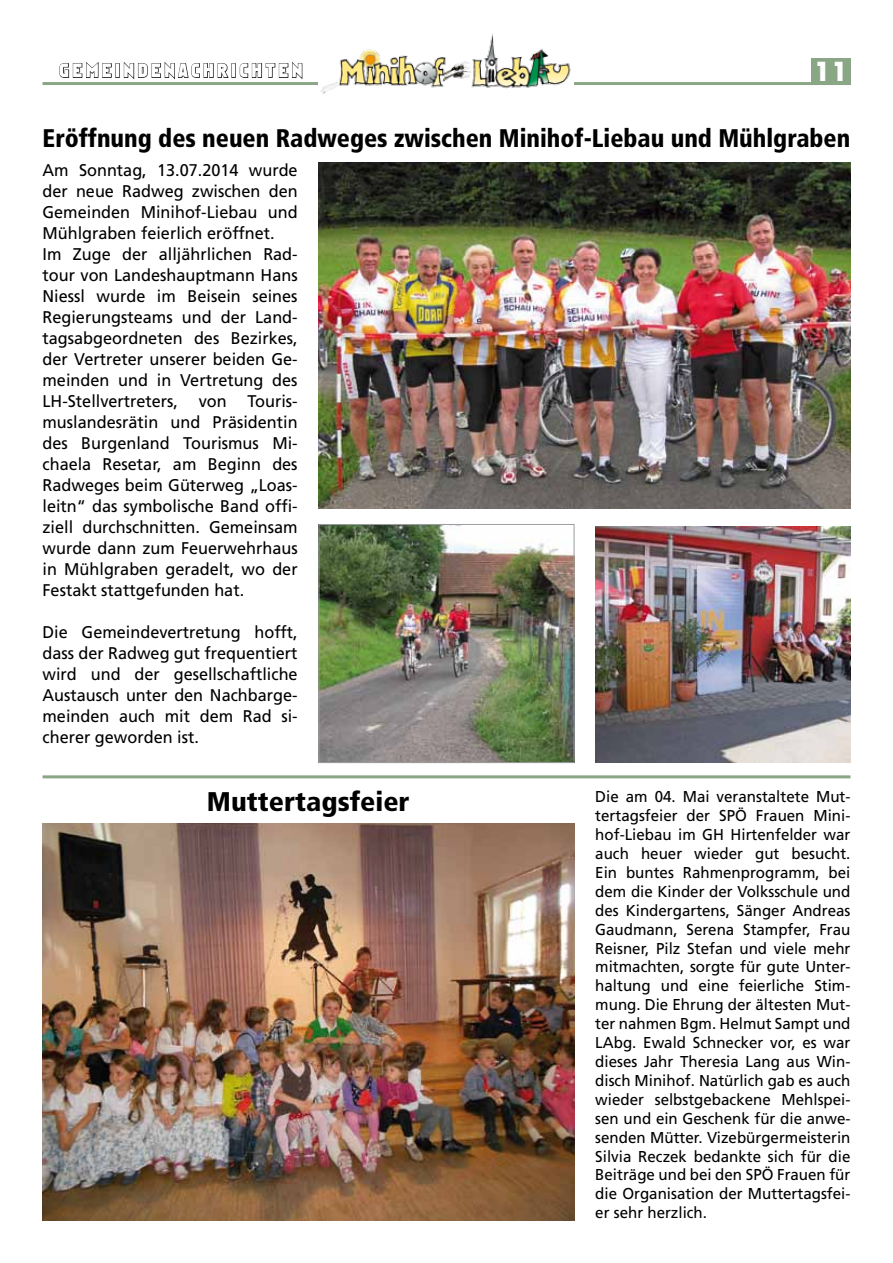
<style>
.page{position:relative;width:893px;height:1263px;background:#fff}
.page>*{position:absolute;margin:0;border:0;box-sizing:border-box;transform-origin:0 0}
.t1{font:900 condensed 27px "Frutiger";color:#000;scale:1.05 1}
.t2{font:900 condensed 25.5px "Frutiger";color:#000;scale:.96 1}
.t3{font:700 25.5px "Futura";color:#fff}
.t4{font:18px "Narbonne";letter-spacing:.21em;color:#fff}
.t5{font:16.95px/21px "Frutiger";color:#000;scale:.96 1}
.t6{font:15.75px/18.9px "Frutiger";color:#000;text-align:justify;scale:.96 1}
</style>
<div class="page">
<hr style="left:43px;top:82px;width:807px;height:3px;background:#89a785">
<div style="left:811px;top:58px;width:39px;height:27px;background:#89a785"></div>
<img style="left:319px;top:33px;width:255px;height:61px">
<svg style="left:59px;top:62px;width:53px;height:16px"></svg>
<div style="left:115px;top:63px;width:5px;height:15px;border:1px solid #000"></div>
<svg style="left:124px;top:62px;width:105px;height:17px"></svg>
<div style="left:231px;top:63px;width:5px;height:15px;border:1px solid #000"></div>
<svg style="left:239px;top:62px;width:64px;height:17px"></svg>
<hr style="left:43px;top:775px;width:807px;height:3px;background:#89a785">
<img style="left:319px;top:163px;width:531px;height:345px">
<img style="left:43px;top:823px;width:531px;height:397px">
<img style="left:321px;top:526px;width:251px;height:235px">
<div style="left:319px;top:524px;width:255px;height:239px;border:1px solid #9c9e9f"></div>
<img style="left:595px;top:527px;width:255px;height:235px">
<p class="t4" style="left:59px;top:61px;width:244px">GEMEINDENACHRICHTEN</p>
<h2 class="t3" style="left:813px;top:54px;width:36px">11</h2>
<h2 class="t2" style="left:43px;top:122px;width:843px">Eröffnung des neuen Radweges zwischen Minihof-Liebau und Mühlgraben</h2>
<p class="t5" style="left:43px;top:159px;width:267px">Am Sonntag, 13.07.2014 wurde der neue Radweg zwischen den<br>Gemeinden Minihof-Liebau und<br>Mühlgraben feierlich eröffnet.<br>Im Zuge der alljährlichen Rad&shy;tour von Landeshauptmann Hans<br>Niessl wurde im Beisein seines<br>Regierungsteams und der Land&shy;tagsabgeordneten des Bezirkes, der Vertreter unserer beiden Ge&shy;meinden und in Vertretung des<br>LH-Stellvertreters, von Touris&shy;muslandesrätin und Präsidentin des Burgenland Tourismus Mi&shy;chaela Resetar, am Beginn des<br>Radweges beim Güterweg „Loas&shy;leitn“ das symbolische Band offi&shy;ziell durchschnitten. Gemeinsam wurde dann zum Feuerwehrhaus in Mühlgraben geradelt, wo der<br>Festakt stattgefunden hat.</p>
<p class="t5" style="left:43px;top:621px;width:267px;text-align:justify">Die Gemeindevertretung hofft, dass der Radweg gut frequentiert wird und der gesellschaftliche Austausch unter den Nachbarge&shy;meinden auch mit dem Rad si&shy;cherer geworden ist.</p>
<h1 class="t1" style="left:207px;top:785px;width:195px">Muttertagsfeier</h1>
<p class="t6" style="left:595px;top:787px;width:267px">Die am 04. Mai veranstaltete Mut&shy;tertagsfeier der SPÖ Frauen Mini&shy;hof-Liebau im GH Hirtenfelder war auch heuer wieder gut besucht.<br>Ein buntes Rahmenprogramm, bei dem die Kinder der Volksschule und des Kindergartens, Sänger Andreas Gaudmann, Serena Stampfer, Frau Reisner, Pilz Stefan und viele mehr mitmachten, sorgte für gute Unter&shy;haltung und eine feierliche Stim&shy;mung. Die Ehrung der ältesten Mut&shy;ter nahmen Bgm. Helmut Sampt und LAbg. Ewald Schnecker vor, es war dieses Jahr Theresia Lang aus Win&shy;disch Minihof. Natürlich gab es auch wieder selbstgebackene Mehlspei&shy;sen und ein Geschenk für die anwe&shy;senden Mütter. Vizebürgermeisterin Silvia Reczek bedankte sich für die Beiträge und bei den SPÖ Frauen für die Organisation der Muttertagsfei&shy;er sehr herzlich.</p>
</div>
